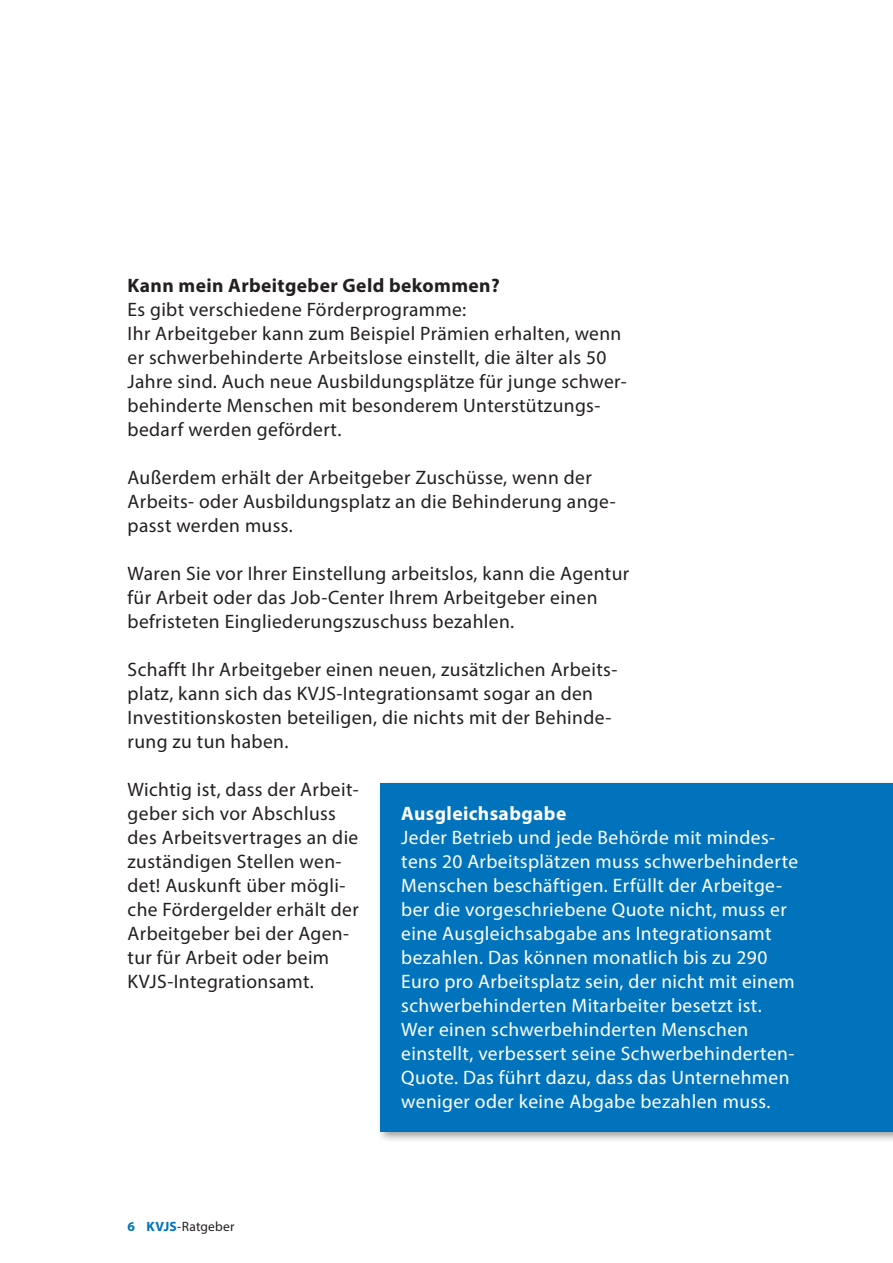
<style>
.page{position:relative;width:893px;height:1263px;background:#fff}
.page>*{position:absolute;margin:0;border:0;box-sizing:border-box;transform-origin:0 0}
.t1{font:19.5px/24px "Myriad Pro";letter-spacing:.02em;color:#231f20}
.t2{font:19.5px/24px "Myriad Pro";letter-spacing:.02em;color:#fff}
.t3{font:700 19.5px "Myriad Pro";letter-spacing:.02em;color:#231f20}
.t4{font:700 19.5px "Myriad Pro";letter-spacing:.02em;color:#fff}
.t5{font:13.5px "Myriad Pro";letter-spacing:.015em;color:#231f20}
.s1{font-weight:700;color:#0073bc}
</style>
<div class="page">
<div style="left:376px;top:779px;width:517px;height:365px;background:#231f20;opacity:.45"></div>
<div style="left:380px;top:783px;width:513px;height:348px;background:#0073bc"></div>
<p class="t3" style="left:128px;top:272px;width:374px">Kann mein Arbeitgeber Geld bekommen?</p>
<p class="t1" style="left:128px;top:297px;width:501px">Es gibt verschiedene Förderprogramme:<br>Ihr Arbeitgeber kann zum Beispiel Prämien erhalten, wenn er schwerbehinderte Arbeitslose einstellt, die älter als 50<br>Jahre sind. Auch neue Ausbildungsplätze für junge schwer&shy;behinderte Menschen mit besonderem Unterstützungs&shy;bedarf werden gefördert.</p>
<p class="t1" style="left:128px;top:465px;width:490px">Außerdem erhält der Arbeitgeber Zuschüsse, wenn der<br>Arbeits- oder Ausbildungsplatz an die Behinderung ange&shy;passt werden muss.</p>
<p class="t1" style="left:128px;top:561px;width:503px">Waren Sie vor Ihrer Einstellung arbeitslos, kann die Agentur für Arbeit oder das Job-Center Ihrem Arbeitgeber einen befristeten Eingliederungszuschuss bezahlen.</p>
<p class="t1" style="left:128px;top:657px;width:491px">Schafft Ihr Arbeitgeber einen neuen, zusätzlichen Arbeits&shy;platz, kann sich das KVJS-Integrationsamt sogar an den Investitionskosten beteiligen, die nichts mit der Behinde&shy;rung zu tun haben.</p>
<p class="t1" style="left:128px;top:777px;width:233px">Wichtig ist, dass der Arbeit&shy;geber sich vor Abschluss des Arbeitsvertrages an die zuständigen Stellen wen&shy;det! Auskunft über mögli&shy;che Fördergelder erhält der<br>Arbeitgeber bei der Agen&shy;tur für Arbeit oder beim<br>KVJS-Integrationsamt.</p>
<p class="t4" style="left:401px;top:800px;width:167px">Ausgleichsabgabe</p>
<p class="t2" style="left:401px;top:825px;width:398px">Jeder Betrieb und jede Behörde mit mindes&shy;tens 20 Arbeitsplätzen muss schwerbehinderte Menschen beschäftigen. Erfüllt der Arbeitge&shy;ber die vorgeschriebene Quote nicht, muss er eine Ausgleichsabgabe ans Integrationsamt bezahlen. Das können monatlich bis zu 290<br>Euro pro Arbeitsplatz sein, der nicht mit einem schwerbehinderten Mitarbeiter besetzt ist.<br>Wer einen schwerbehinderten Menschen einstellt, verbessert seine Schwerbehinderten-Quote. Das führt dazu, dass das Unternehmen weniger oder keine Abgabe bezahlen muss.</p>
<p class="t5" style="left:128px;top:1218px;width:109px"><span class="s1">6 KVJS</span>-Ratgeber</p>
</div>
